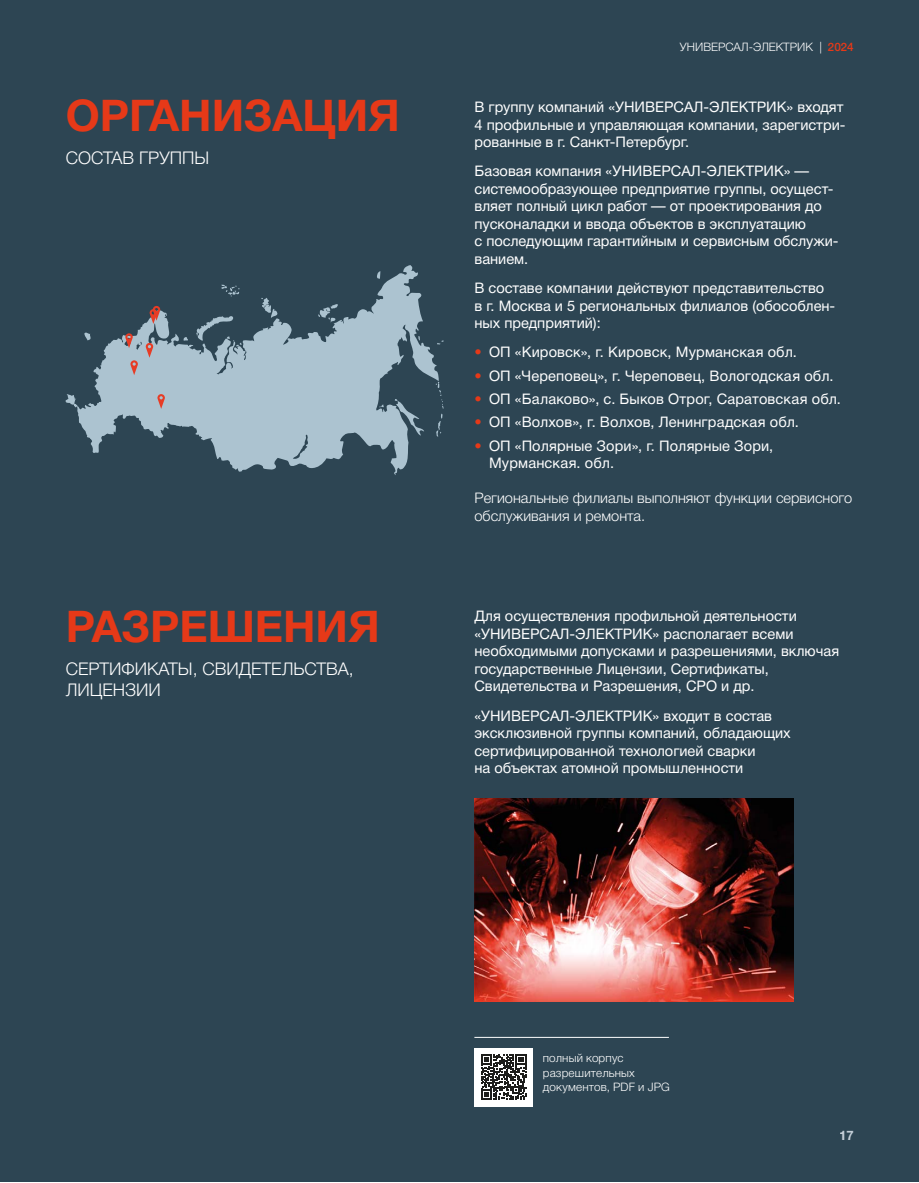
<style>
.page{position:relative;width:919px;height:1183px;background:#fff}
.page>*{position:absolute;margin:0;border:0;box-sizing:border-box;transform-origin:0 0}
.t1{font:700 43.8px "Helvetica Neue Cyr";color:#e63918}
.t2{font:300 17.55px/21px "Helvetica Neue Cyr";color:#fff}
.t3{font:14.55px/17.5px "Helvetica Neue Cyr";color:#fff}
.t4{font:300 14.55px/17.5px "Helvetica Neue Cyr";color:#fff}
.t5{font:700 13.2px "Helvetica Neue Cyr";color:#c4cfd8}
.t6{font:300 11.7px/14.5px "Helvetica Neue Cyr";letter-spacing:.01em;color:#fff}
.s1{font-weight:500;color:#e63918}
.s2{color:#e63918}
</style>
<div class="page">
<div style="left:0;top:1px;width:918px;height:1180px;background:#2d4553"></div>
<svg style="left:65px;top:265px;width:379px;height:210px"></svg>
<svg style="left:157px;top:394px;width:8px;height:15px"></svg>
<svg style="left:150px;top:306px;width:10px;height:18px"></svg>
<svg style="left:146px;top:343px;width:7px;height:14px"></svg>
<svg style="left:125px;top:333px;width:8px;height:15px"></svg>
<svg style="left:130px;top:360px;width:8px;height:15px"></svg>
<img style="left:474px;top:798px;width:319px;height:203px">
<hr style="left:474px;top:1036px;width:194px;height:1px;background:#fff">
<div style="left:474px;top:1047px;width:58px;height:58px;background:#fff"></div>
<svg style="left:481px;top:1054px;width:45px;height:45px"></svg>
<h1 class="t1" style="left:66px;top:100px;width:335px">ОРГАНИЗАЦИЯ</h1>
<p class="t2" style="left:66px;top:149px;width:145px">СОСТАВ ГРУППЫ</p>
<h1 class="t1" style="left:66px;top:611px;width:315px">РАЗРЕШЕНИЯ</h1>
<p class="t2" style="left:66px;top:660px;width:289px">СЕРТИФИКАТЫ, СВИДЕТЕЛЬСТВА,<br>ЛИЦЕНЗИИ</p>
<p class="t6" style="left:680px;top:41px;width:175px">УНИВЕРСАЛ-ЭЛЕКТРИК | <span class="s1">2024</span></p>
<p class="t3" style="left:474px;top:100px;width:372px">В группу компаний «УНИВЕРСАЛ-ЭЛЕКТРИК» входят<br>4 профильные и управляющая компании, зарегистри&shy;рованные в г. Санкт-Петербург.</p>
<p class="t3" style="left:474px;top:164px;width:365px">Базовая компания «УНИВЕРСАЛ-ЭЛЕКТРИК» — системообразующее предприятие группы, осущест&shy;вляет полный цикл работ — от проектирования до пусконаладки и ввода объектов в эксплуатацию<br>с последующим гарантийным и сервисным обслужи&shy;ванием.</p>
<p class="t3" style="left:474px;top:281px;width:362px">В составе компании действуют представительство в г. Москва и 5 региональных филиалов (обособлен&shy;ных предприятий):</p>
<p class="t3" style="left:474px;top:345px;width:324px"><span class="s2">•</span> ОП «Кировск», г. Кировск, Мурманская обл.</p>
<p class="t3" style="left:474px;top:368px;width:360px"><span class="s2">•</span> ОП «Череповец», г. Череповец, Вологодская обл.</p>
<p class="t3" style="left:474px;top:392px;width:368px"><span class="s2">•</span> ОП «Балаково», с. Быков Отрог, Саратовская обл.</p>
<p class="t3" style="left:474px;top:415px;width:326px"><span class="s2">•</span> ОП «Волхов», г. Волхов, Ленинградская обл.</p>
<p class="t3" style="left:489px;top:438px;width:285px;text-indent:-15px"><span class="s2">•</span> ОП «Полярные Зори», г. Полярные Зори,<br>Мурманская. обл.</p>
<p class="t4" style="left:474px;top:491px;width:379px">Региональные филиалы выполняют функции сервисного обслуживания и ремонта.</p>
<p class="t3" style="left:474px;top:609px;width:366px">Для осуществления профильной деятельности «УНИВЕРСАЛ-ЭЛЕКТРИК» располагает всеми необходимыми допусками и разрешениями, включая государственные Лицензии, Сертификаты, Свидетельства и Разрешения, СРО и др.</p>
<p class="t3" style="left:474px;top:708px;width:318px">«УНИВЕРСАЛ-ЭЛЕКТРИК» входит в состав эксклюзивной группы компаний, обладающих сертифицированной технологией сварки<br>на объектах атомной промышленности</p>
<p class="t6" style="left:542px;top:1051px;width:129px">полный корпус разрешительных документов, PDF и JPG</p>
<p class="t5" style="left:839px;top:1130px;width:16px">17</p>
</div>
